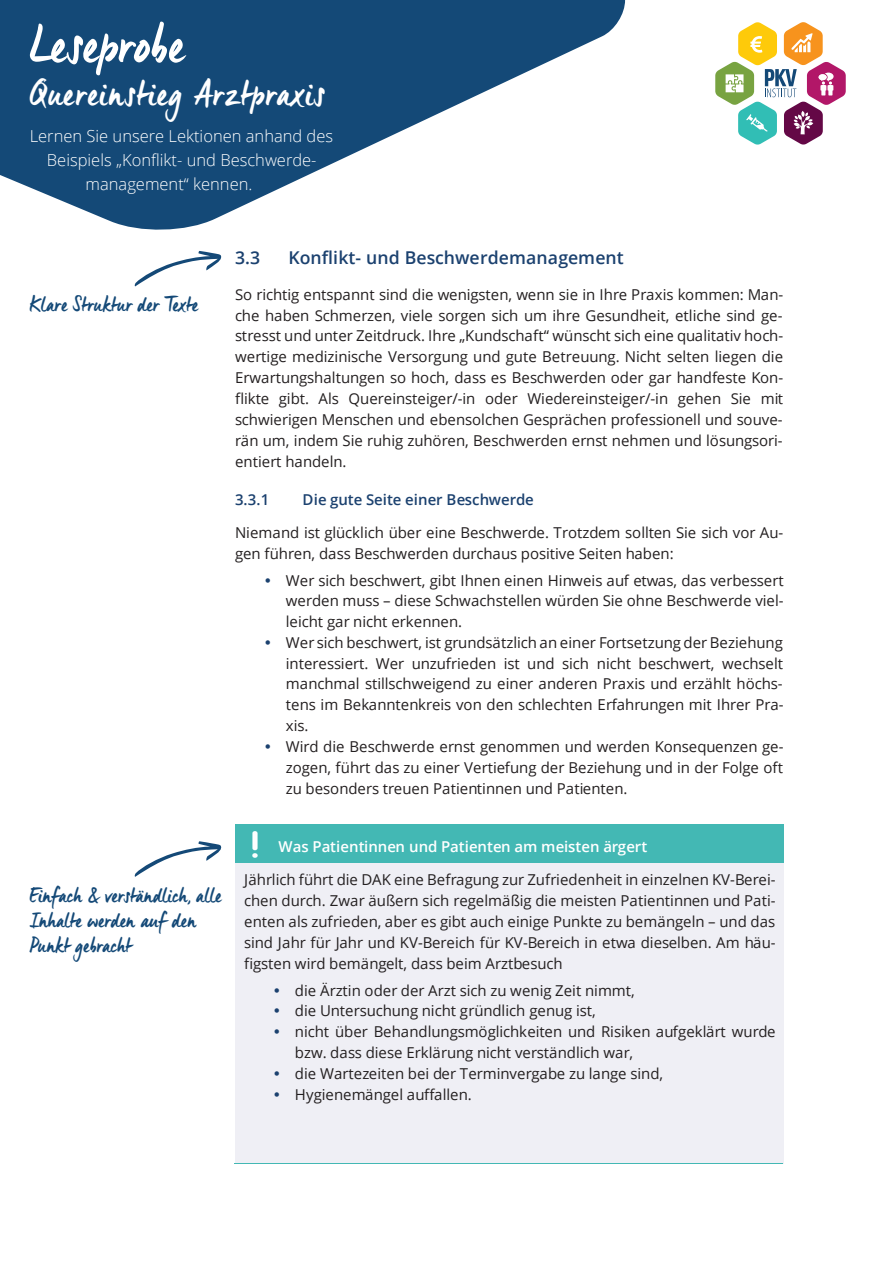
<style>
.page{position:relative;width:893px;height:1263px;background:#fff}
.page>*{position:absolute;margin:0;border:0;box-sizing:border-box;transform-origin:0 0}
.t1{font:54px "Manus Smooth";color:#fff}
.t2{font:36px "Manus Smooth";letter-spacing:.035em;color:#fff}
.t3{font:21px/25.2px "Manus Smooth";letter-spacing:.01em;color:#144977}
.t4{font:600 17.7px "Open Sans";color:#1b416f}
._001_fliesstext{font:300 16.5px "Open Sans";color:#fff}
.t5{font:15px/20.9px "Open Sans";letter-spacing:-.005em;color:#231f20;text-align:justify}
.t6{font:600 15px "Open Sans";color:#fff}
.t7{font:600 15px "Open Sans";color:#1b416f}
.s1{font-weight:600;color:#1b416f}
.s2{color:#1b416f}
</style>
<div class="page">
<div style="left:236px;top:825px;width:547px;height:37px;background:#43b8b4"></div>
<hr style="left:236px;top:824px;width:547px;height:1px;background:#43b8b4">
<hr style="left:235px;top:829px;width:1px;height:33px;background:#43b8b4">
<hr style="left:783px;top:829px;width:1px;height:33px;background:#43b8b4">
<div style="left:236px;top:863px;width:548px;height:300px;background:#efeff5"></div>
<hr style="left:236px;top:862px;width:547px;height:1px;background:#43b8b4">
<hr style="left:234px;top:1163px;width:549px;height:1px;background:#43b8b4">
<img style="left:252px;top:832px;width:5px;height:25px">
<svg style="left:135px;top:251px;width:87px;height:36px"></svg>
<svg style="left:135px;top:841px;width:87px;height:36px"></svg>
<svg style="left:715px;top:22px;width:131px;height:122px"></svg>
<svg style="left:0;top:0;width:625px;height:230px;fill:#144977"></svg>
<p class="t1" style="left:30px;top:12px;width:156px">Leseprobe</p>
<p class="t2" style="left:30px;top:71px;width:297px">Quereinstieg Arztpraxis</p>
<p class="_001_fliesstext" style="left:30px;top:124px;width:305px">Lernen Sie unsere Lektionen anhand des</p>
<p class="_001_fliesstext" style="left:47px;top:148px;width:271px">Beispiels „Konflikt- und Beschwerde-</p>
<p class="_001_fliesstext" style="left:86px;top:172px;width:168px">management“ kennen.</p>
<p class="t3" style="left:30px;top:291px;width:170px">Klare Struktur der Texte</p>
<p class="t4" style="left:235px;top:245px;width:27px">3.3</p>
<p class="t4" style="left:289px;top:245px;width:337px">Konflikt- und Beschwerdemanagement</p>
<p class="t5" style="left:235px;top:283px;width:550px">So richtig entspannt sind die wenigsten, wenn sie in Ihre Praxis kommen: Man&shy;che haben Schmerzen, viele sorgen sich um ihre Gesundheit, etliche sind ge&shy;stresst und unter Zeitdruck. Ihre „Kundschaft“ wünscht sich eine qualitativ hoch&shy;wertige medizinische Versorgung und gute Betreuung. Nicht selten liegen die Erwartungshaltungen so hoch, dass es Beschwerden oder gar handfeste Kon&shy;flikte gibt. Als Quereinsteiger/-in oder Wiedereinsteiger/-in gehen Sie mit schwierigen Menschen und ebensolchen Gesprächen professionell und souve&shy;rän um, indem Sie ruhig zuhören, Beschwerden ernst nehmen und lösungsori&shy;entiert handeln.</p>
<p class="t7" style="left:235px;top:489px;width:36px">3.3.1</p>
<p class="t5" style="left:235px;top:483px;width:550px;line-height:32.7px;text-indent:67px"><span class="s1">Die gute Seite einer Beschwerde<br></span>Niemand ist glücklich über eine Beschwerde. Trotzdem sollten Sie sich vor Au-</p>
<p class="t5" style="left:235px;top:542px;width:440px">gen führen, dass Beschwerden durchaus positive Seiten haben:</p>
<p class="t5" style="left:286px;top:569px;width:499px;text-indent:-21px"><span class="s2">•</span> Wer sich beschwert, gibt Ihnen einen Hinweis auf etwas, das verbessert werden muss – diese Schwachstellen würden Sie ohne Beschwerde viel&shy;leicht gar nicht erkennen.</p>
<p class="t5" style="left:286px;top:631px;width:499px;text-indent:-21px"><span class="s2">•</span> Wer sich beschwert, ist grundsätzlich an einer Fortsetzung der Beziehung interessiert. Wer unzufrieden ist und sich nicht beschwert, wechselt manchmal stillschweigend zu einer anderen Praxis und erzählt höchs&shy;tens im Bekanntenkreis von den schlechten Erfahrungen mit Ihrer Pra&shy;xis.</p>
<p class="t5" style="left:286px;top:736px;width:499px;text-indent:-21px"><span class="s2">•</span> Wird die Beschwerde ernst genommen und werden Konsequenzen ge&shy;zogen, führt das zu einer Vertiefung der Beziehung und in der Folge oft zu besonders treuen Patientinnen und Patienten.</p>
<p class="t3" style="left:30px;top:882px;width:193px">Einfach &amp; verständlich, alle<br>Inhalte werden auf den<br>Punkt gebracht</p>
<p class="t6" style="left:278px;top:836px;width:370px">Was Patientinnen und Patienten am meisten ärgert</p>
<p class="t5" style="left:244px;top:869px;width:533px">Jährlich führt die DAK eine Befragung zur Zufriedenheit in einzelnen KV-Berei&shy;chen durch. Zwar äußern sich regelmäßig die meisten Patientinnen und Pati&shy;enten als zufrieden, aber es gibt auch einige Punkte zu bemängeln – und das sind Jahr für Jahr und KV-Bereich für KV-Bereich in etwa dieselben. Am häu&shy;figsten wird bemängelt, dass beim Arztbesuch</p>
<p class="t5" style="left:274px;top:979px;width:363px"><span class="s2">•</span> die Ärztin oder der Arzt sich zu wenig Zeit nimmt,</p>
<p class="t5" style="left:274px;top:1000px;width:324px"><span class="s2">•</span> die Untersuchung nicht gründlich genug ist,</p>
<p class="t5" style="left:295px;top:1020px;width:482px;text-indent:-21px"><span class="s2">•</span> nicht über Behandlungsmöglichkeiten und Risiken aufgeklärt wurde bzw. dass diese Erklärung nicht verständlich war,</p>
<p class="t5" style="left:274px;top:1062px;width:391px"><span class="s2">•</span> die Wartezeiten bei der Terminvergabe zu lange sind,</p>
<p class="t5" style="left:274px;top:1083px;width:200px"><span class="s2">•</span> Hygienemängel auffallen.</p>
</div>
